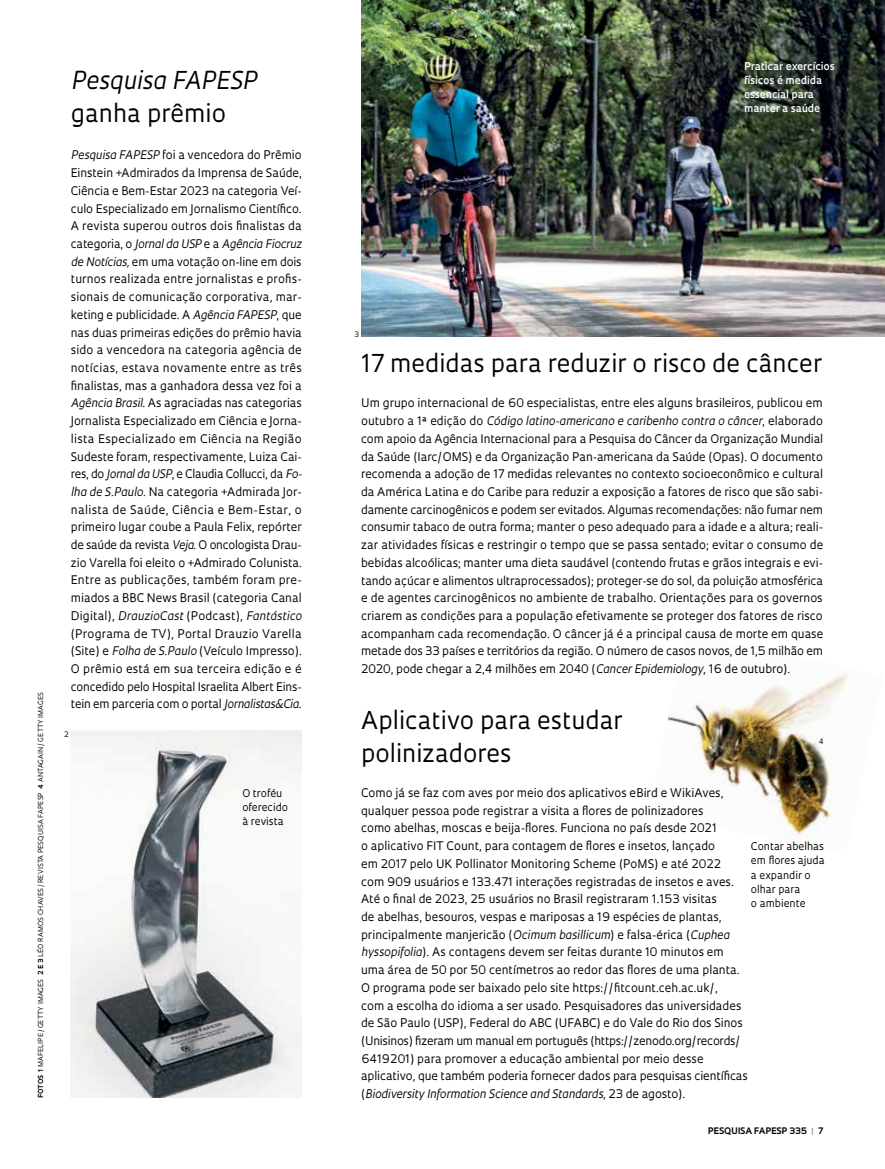
<style>
.page{position:relative;width:885px;height:1169px;background:#fff}
.page>*{position:absolute;margin:0;border:0;box-sizing:border-box;transform-origin:0 0}
.t1{font:24px/33px "Oculum";color:#000}
.t2{font:italic 24px "Oculum";color:#000}
.t3{font:11.55px/17.7px "Oculum";color:#000;text-align:justify}
.t4{font:10.35px/14.1px "Oculum";color:#000}
.t5{font:600 10.35px/14.1px "Oculum";color:#fff}
.t6{font:700 8.7px "Oculum";letter-spacing:.005em;color:#000}
.t7{font:7.35px "Oculum";color:#000}
.t8{font:6.75px "Oculum";letter-spacing:.015em;color:#000}
.s1{font-weight:700}
.s2{font-style:italic}
.s3{color:#939598}
</style>
<div class="page">
<svg style="left:71px;top:730px;width:231px;height:367px;fill:#f2f2f1"></svg>
<img style="left:668px;top:674px;width:179px;height:174px">
<img style="left:361px;top:0;width:524px;height:336px">
<p class="t8" style="left:36px;top:1098px;width:407px;rotate:-90deg"><span class="s1">FOTOS 1</span> MAFELIPE/ GETTY IMAGES <span class="s1">2 E 3</span> LÉO RAMOS CHAVES /REVISTA PESQUISA FAPESP <span class="s1">4</span> ANTAGAIN/ GETTY IMAGES</p>
<h1 class="t2" style="left:71px;top:64px;width:187px">Pesquisa FAPESP</h1>
<h1 class="t1" style="left:71px;top:95px;width:157px">ganha prêmio</h1>
<p class="t3" style="left:71px;top:146px;width:233px"><span class="s2">Pesquisa FAPESP</span> foi a vencedora do Prêmio Einstein +Admirados da Imprensa de Saúde, Ciência e Bem-Estar 2023 na categoria Veí&shy;culo Especializado em Jornalismo Científico.<br>A revista superou outros dois finalistas da categoria, o <span class="s2">Jornal da USP</span> e a <span class="s2">Agência Fiocruz de Notícias,</span> em uma votação on-line em dois turnos realizada entre jornalistas e profis&shy;sionais de comunicação corporativa, mar&shy;keting e publicidade. A <span class="s2">Agência FAPESP</span>, que nas duas primeiras edições do prêmio havia sido a vencedora na categoria agência de notícias, estava novamente entre as três finalistas, mas a ganhadora dessa vez foi a <span class="s2">Agência Brasil</span>. As agraciadas nas categorias Jornalista Especializado em Ciência e Jorna&shy;lista Especializado em Ciência na Região Sudeste foram, respectivamente, Luiza Cai&shy;res, do <span class="s2">Jornal da USP</span>, e Claudia Collucci, da <span class="s2">Fo&shy;lha de S.Paulo</span>. Na categoria +Admirada Jor&shy;nalista de Saúde, Ciência e Bem-Estar, o primeiro lugar coube a Paula Felix, repórter de saúde da revista <span class="s2">Veja</span>. O oncologista Drau&shy;zio Varella foi eleito o +Admirado Colunista<span class="s2">.<br></span>Entre as publicações, também foram pre&shy;miados a BBC News Brasil (categoria Canal Digital), <span class="s2">DrauzioCast</span> (Podcast), <span class="s2">Fantástico </span>(Programa de TV), Portal Drauzio Varella (Site) e <span class="s2">Folha de S.Paulo</span> (Veículo Impresso).<br>O prêmio está em sua terceira edição e é concedido pelo Hospital Israelita Albert Eins&shy;tein em parceria com o portal <span class="s2">Jornalistas&amp;Cia</span>.</p>
<p class="t7" style="left:64px;top:729px;width:6px">2</p>
<p class="t7" style="left:354px;top:329px;width:6px">3</p>
<p class="t5" style="left:744px;top:58px;width:92px">Praticar exercícios físicos é medida essencial para manter a saúde</p>
<h1 class="t1" style="left:361px;top:346px;width:463px">17 medidas para reduzir o risco de câncer</h1>
<p class="t3" style="left:361px;top:394px;width:464px">Um grupo internacional de 60 especialistas, entre eles alguns brasileiros, publicou em outubro a 1ª edição do <span class="s2">Código latino-americano e caribenho contra o câncer</span>, elaborado com apoio da Agência Internacional para a Pesquisa do Câncer da Organização Mundial da Saúde (Iarc/OMS) e da Organização Pan-americana da Saúde (Opas). O documento recomenda a adoção de 17 medidas relevantes no contexto socioeconômico e cultural da América Latina e do Caribe para reduzir a exposição a fatores de risco que são sabi&shy;damente carcinogênicos e podem ser evitados. Algumas recomendações: não fumar nem consumir tabaco de outra forma; manter o peso adequado para a idade e a altura; reali&shy;zar atividades físicas e restringir o tempo que se passa sentado; evitar o consumo de bebidas alcoólicas; manter uma dieta saudável (contendo frutas e grãos integrais e evi&shy;tando açúcar e alimentos ultraprocessados); proteger-se do sol, da poluição atmosférica e de agentes carcinogênicos no ambiente de trabalho. Orientações para os governos criarem as condições para a população efetivamente se proteger dos fatores de risco acompanham cada recomendação. O câncer já é a principal causa de morte em quase metade dos 33 países e territórios da região. O número de casos novos, de 1,5 milhão em 2020, pode chegar a 2,4 milhões em 2040 (<span class="s2">Cancer Epidemiology</span>, 16 de outubro).</p>
<h1 class="t1" style="left:361px;top:702px;width:263px">Aplicativo para estudar polinizadores</h1>
<p class="t7" style="left:819px;top:736px;width:6px">4</p>
<p class="t4" style="left:242px;top:785px;width:47px">O troféu oferecido à revista</p>
<p class="t3" style="left:361px;top:783px;width:388px;text-align:left">Como já se faz com aves por meio dos aplicativos eBird e WikiAves, qualquer pessoa pode registrar a visita a flores de polinizadores<br>como abelhas, moscas e beija-flores. Funciona no país desde 2021<br>o aplicativo FIT Count, para contagem de flores e insetos, lançado<br>em 2017 pelo UK Pollinator Monitoring Scheme (PoMS) e até 2022<br>com 909 usuários e 133.471 interações registradas de insetos e aves.<br>Até o final de 2023, 25 usuários no Brasil registraram 1.153 visitas<br>de abelhas, besouros, vespas e mariposas a 19 espécies de plantas, principalmente manjericão (<span class="s2">Ocimum basillicum</span>) e falsa-érica (<span class="s2">Cuphea hyssopifolia</span>). As contagens devem ser feitas durante 10 minutos em uma área de 50 por 50 centímetros ao redor das flores de uma planta.<br>O programa pode ser baixado pelo site https://fitcount.ceh.ac.uk/,<br>com a escolha do idioma a ser usado. Pesquisadores das universidades de São Paulo (USP), Federal do ABC (UFABC) e do Vale do Rio dos Sinos (Unisinos) fizeram um manual em português (https://zenodo.org/records/ 6419201) para promover a educação ambiental por meio desse aplicativo, que também poderia fornecer dados para pesquisas científicas (<span class="s2">Biodiversity Information Science and Standards</span>, 23 de agosto).</p>
<p class="t4" style="left:751px;top:839px;width:75px">Contar abelhas em flores ajuda a expandir o olhar para<br>o ambiente</p>
<p class="t6" style="left:708px;top:1124px;width:117px">PESQUISA FAPESP 335 <span class="s3">|</span> 7</p>
</div>
